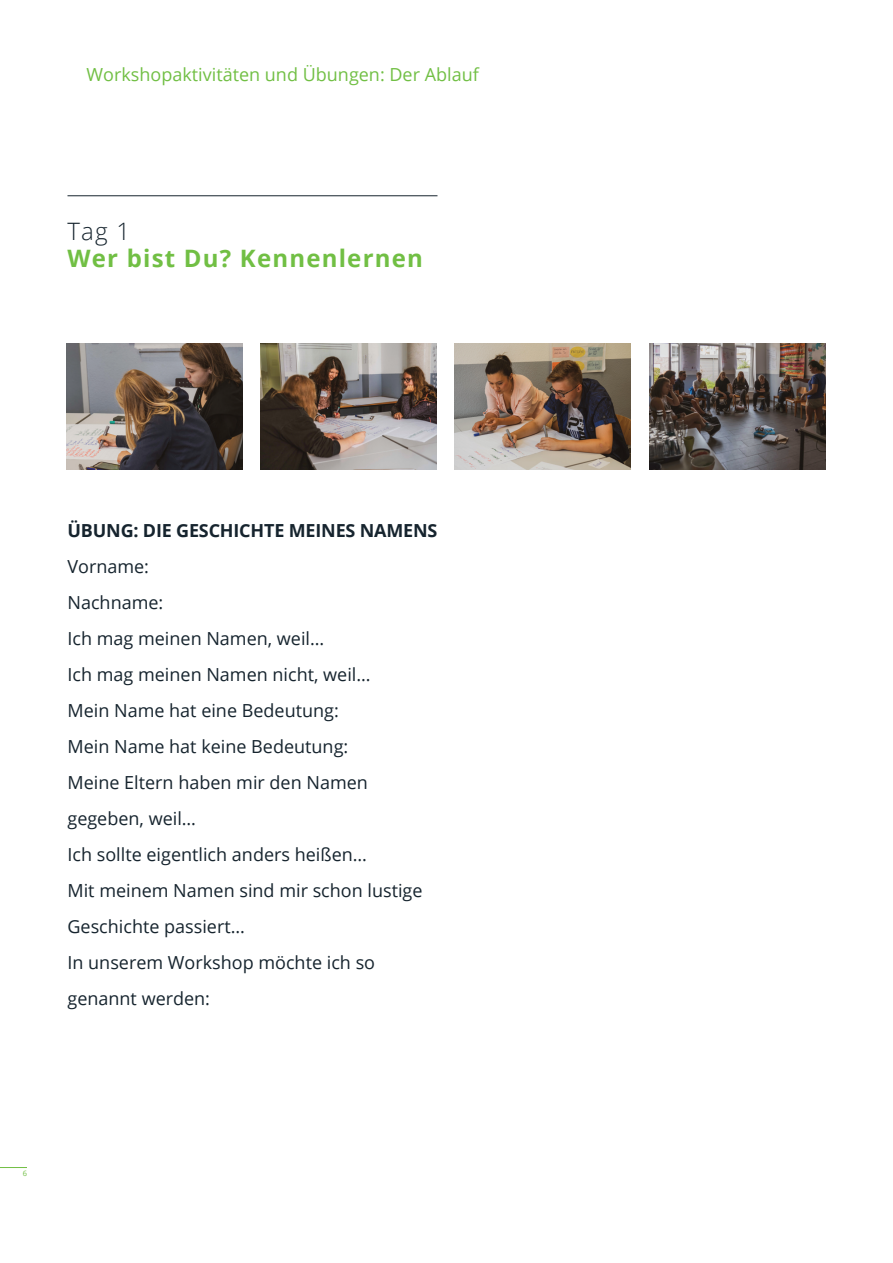
<style>
.page{position:relative;width:893px;height:1263px;background:#fff}
.page>*{position:absolute;margin:0;border:0;box-sizing:border-box;transform-origin:0 0}
.t1{font:700 24px "Open Sans";letter-spacing:.05em;color:#71bf44}
.t2{font:300 24px "Open Sans";color:#16242e}
.t3{font:18px/36px "Open Sans";color:#16242e}
.t4{font:18px "Open Sans";color:#71bf44}
.t5{font:700 18px "Open Sans";letter-spacing:-.01em;color:#16242e}
.t6{font:7.5px "Open Sans";color:#71bf44}
</style>
<div class="page">
<img style="left:66px;top:343px;width:176px;height:127px">
<img style="left:454px;top:343px;width:176px;height:127px">
<img style="left:649px;top:343px;width:176px;height:127px">
<img style="left:260px;top:343px;width:176px;height:127px">
<hr style="left:68px;top:195px;width:369px;height:1px;background:#16242e">
<svg style="left:0;top:1167px;width:27px;height:1px"></svg>
<p class="t4" style="left:87px;top:63px;width:394px">Workshopaktivitäten und Übungen: Der Ablauf</p>
<h1 class="t2" style="left:68px;top:215px;width:64px">Tag 1</h1>
<h1 class="t1" style="left:68px;top:241px;width:357px">Wer bist Du? Kennenlernen</h1>
<p class="t5" style="left:67px;top:518px;width:371px">ÜBUNG: DIE GESCHICHTE MEINES NAMENS</p>
<p class="t3" style="left:67px;top:548px;width:357px">Vorname:<br>Nachname:<br>Ich mag meinen Namen, weil…<br>Ich mag meinen Namen nicht, weil…<br>Mein Name hat eine Bedeutung:<br>Mein Name hat keine Bedeutung:<br>Meine Eltern haben mir den Namen gegeben, weil…<br>Ich sollte eigentlich anders heißen…<br>Mit meinem Namen sind mir schon lustige<br>Geschichte passiert…<br>In unserem Workshop möchte ich so genannt werden:</p>
<p class="t6" style="left:23px;top:1168px;width:6px">6</p>
</div>
